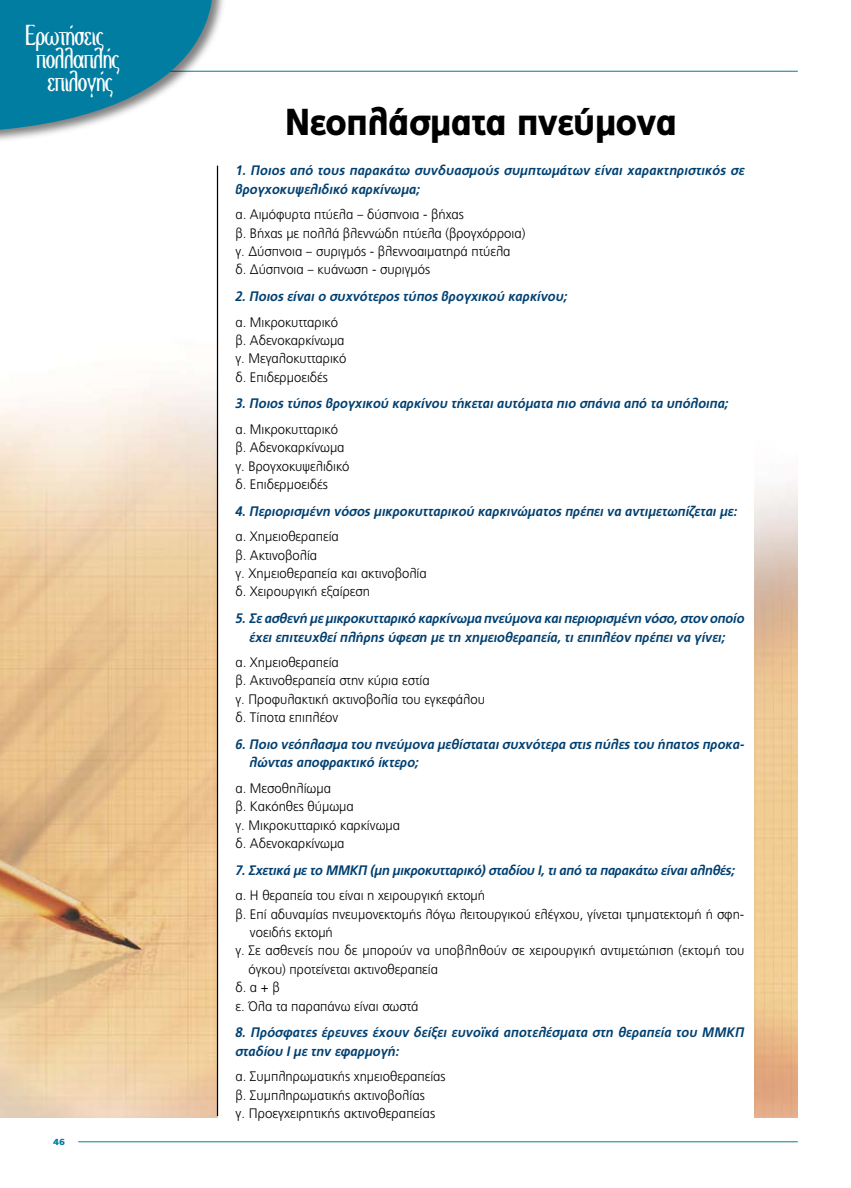
<style>
.page{position:relative;width:851px;height:1188px;background:#fff}
.page>*{position:absolute;margin:0;border:0;box-sizing:border-box;transform-origin:0 0}
.t1{font:900 37.5px "PF Catalog";letter-spacing:-.03em;color:#000;scale:.9 1}
.t2{font:300 30px/23px "CF Holly";letter-spacing:-.05em;color:#fff;text-align:center;scale:.8 1}
.t3{font:300 13.75px/18.4px "PF Catalog";color:#000;scale:.95 1}
.t4{font:italic 700 13.75px/18.4px "PF Catalog";color:#004071;scale:.95 1}
.t5{font:italic 700 13.75px "PF Catalog";letter-spacing:-.02em;color:#004071;scale:.95 1}
.t6{font:900 8.75px "PF Catalog";color:#007da0;scale:1.15 1}
</style>
<div class="page">
<hr style="left:53px;top:71px;width:744px;height:1px;background:#007da0">
<img style="left:0;top:244px;width:217px;height:872px">
<hr style="left:78px;top:1141px;width:719px;height:1px;background:#007da0">
<hr style="left:217px;top:165px;width:1px;height:950px;background:#000">
<div style="left:0;top:0;width:226px;height:145px;background:#000;opacity:.5"></div>
<svg style="left:0;top:0;width:230px;height:131px"></svg>
<h2 class="t2" style="left:25px;top:25px;width:120px">Eρωτήσεις πολλαπλής επιλογής</h2>
<p class="t6" style="left:53px;top:1136px;width:12px">46</p>
<h1 class="t1" style="left:284px;top:100px;width:437px">Νεοπλάσματα πνεύμονα</h1>
<p class="t4" style="left:235px;top:161px;width:537px">1. Ποιος από τους παρακάτω συνδυασμούς συμπτωμάτων είναι χαρακτηριστικός σε βρογχοκυψελιδικό καρκίνωμα;</p>
<p class="t3" style="left:235px;top:205px;width:306px">α. Αιμόφυρτα πτύελα – δύσπνοια - βήχας<br>β. Βήχας με πολλά βλεννώδη πτύελα (βρογχόρροια) γ. Δύσπνοια – συριγμός - βλεννοαιματηρά πτύελα<br>δ. Δύσπνοια – κυάνωση - συριγμός</p>
<p class="t4" style="left:235px;top:287px;width:351px">2. Ποιος είναι ο συχνότερος τύπος βρογχικού καρκίνου;</p>
<p class="t3" style="left:235px;top:313px;width:118px">α. Μικροκυτταρικό β. Αδενοκαρκίνωμα γ. Μεγαλοκυτταρικό δ. Επιδερμοειδές</p>
<p class="t4" style="left:235px;top:394px;width:520px">3. Ποιος τύπος βρογχικού καρκίνου τήκεται αυτόματα πιο σπάνια από τα υπόλοιπα;</p>
<p class="t3" style="left:235px;top:420px;width:122px">α. Μικροκυτταρικό β. Αδενοκαρκίνωμα γ. Βρογχοκυψελιδικό δ. Επιδερμοειδές</p>
<p class="t4" style="left:235px;top:501px;width:529px">4. Περιορισμένη νόσος μικροκυτταρικού καρκινώματος πρέπει να αντιμετωπίζεται με:</p>
<p class="t3" style="left:235px;top:527px;width:203px">α. Χημειοθεραπεία<br>β. Ακτινοβολία<br>γ. Χημειοθεραπεία και ακτινοβολία δ. Χειρουργική εξαίρεση</p>
<p class="t4" style="left:235px;top:609px;width:537px;text-align:center">5. Σε ασθενή με μικροκυτταρικό καρκίνωμα πνεύμονα και περιορισμένη νόσο, στον οποίο έχει επιτευχθεί πλήρης ύφεση με τη χημειοθεραπεία, τι επιπλέον πρέπει να γίνει;</p>
<p class="t3" style="left:235px;top:653px;width:264px">α. Χημειοθεραπεία<br>β. Ακτινοθεραπεία στην κύρια εστία<br>γ. Προφυλακτική ακτινοβολία του εγκεφάλου δ. Τίποτα επιπλέον</p>
<p class="t4" style="left:249px;top:734px;width:522px;text-indent:-14px">6. Ποιο νεόπλασμα του πνεύμονα μεθίσταται συχνότερα στις πύλες του ήπατος προκα&shy;λώντας αποφρακτικό ίκτερο;</p>
<p class="t3" style="left:235px;top:778px;width:175px">α. Μεσοθηλίωμα<br>β. Κακόηθες θύμωμα<br>γ. Μικροκυτταρικό καρκίνωμα δ. Αδενοκαρκίνωμα</p>
<p class="t5" style="left:235px;top:861px;width:527px">7. Σχετικά με το ΜΜΚΠ (μη μικροκυτταρικό) σταδίου Ι, τι από τα παρακάτω είναι αληθές;</p>
<p class="t3" style="left:235px;top:886px;width:264px">α. Η θεραπεία του είναι η χειρουργική εκτομή</p>
<p class="t3" style="left:235px;top:904px;width:537px">β. Επί αδυναμίας πνευμονεκτομής λόγω λειτουργικού ελέγχου, γίνεται τμηματεκτομή ή σφη-</p>
<p class="t3" style="left:250px;top:923px;width:89px">νοειδής εκτομή</p>
<p class="t3" style="left:235px;top:941px;width:537px">γ. Σε ασθενείς που δε μπορούν να υποβληθούν σε χειρουργική αντιμετώπιση (εκτομή του</p>
<p class="t3" style="left:248px;top:959px;width:201px">όγκου) προτείνεται ακτινοθεραπεία</p>
<p class="t3" style="left:235px;top:978px;width:48px">δ. α + β</p>
<p class="t3" style="left:235px;top:996px;width:194px">ε. Όλα τα παραπάνω είναι σωστά</p>
<p class="t4" style="left:235px;top:1023px;width:537px">8. Πρόσφατες έρευνες έχουν δείξει ευνοϊκά αποτελέσματα στη θεραπεία του ΜΜΚΠ σταδίου Ι με την εφαρμογή:</p>
<p class="t3" style="left:235px;top:1067px;width:223px">α. Συμπληρωματικής χημειοθεραπείας β. Συμπληρωματικής ακτινοβολίας<br>γ. Προεγχειρητικής ακτινοθεραπείας</p>
</div>
